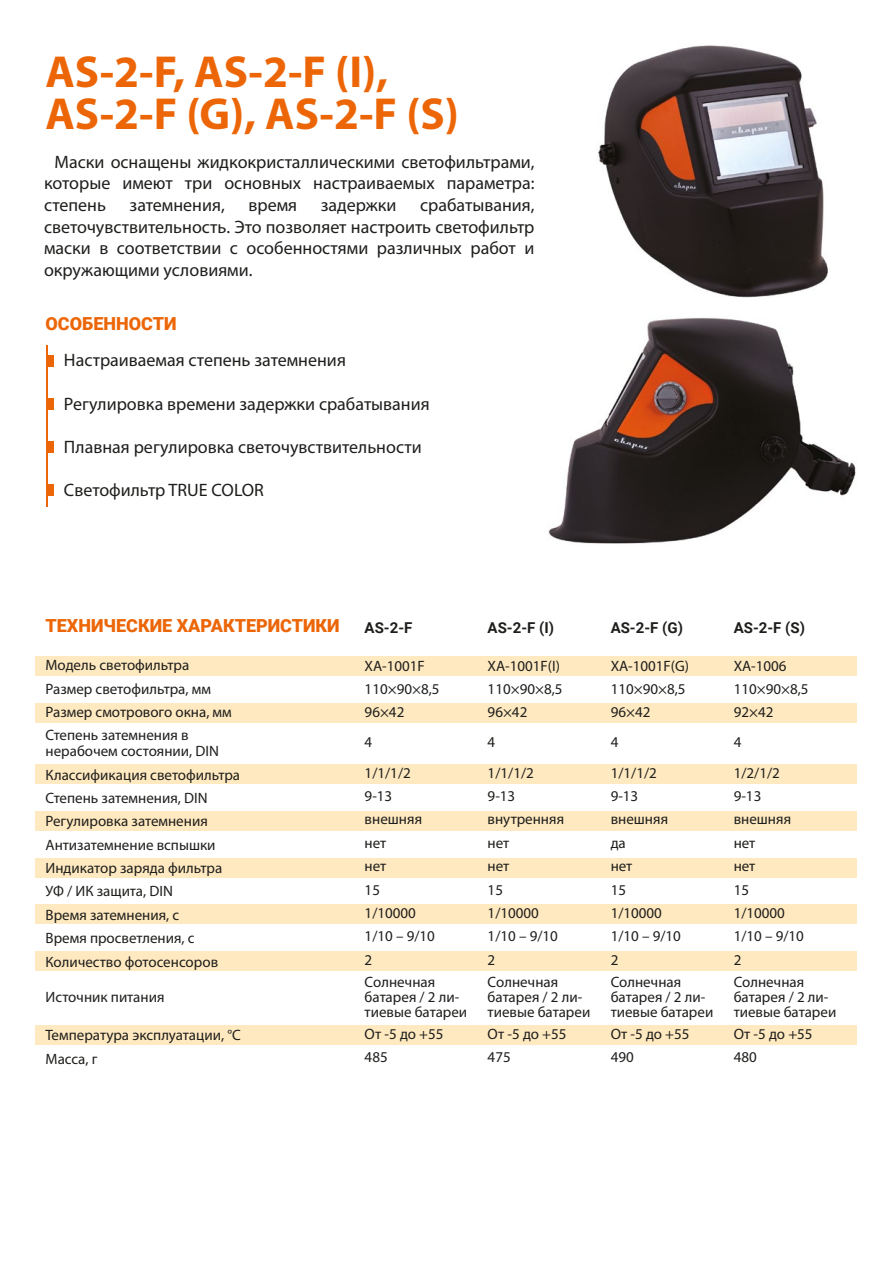
<style>
.page{position:relative;width:893px;height:1263px;background:#fff}
.page>*{position:absolute;margin:0;border:0;box-sizing:border-box;transform-origin:0 0}
.t1{font:700 45px/42px "Myriad Pro";color:#ec6608}
.t2{font:18px/21.6px "Myriad Pro";color:#1e1e1c;text-align:justify}
.t3{font:900 18px "Roboto";color:#ec6608}
.t4{font:15px/23.2px "Myriad Pro";color:#1e1e1c}
.t5{font:700 15px "Roboto";color:#1e1e1c}
</style>
<div class="page">
<img style="left:598px;top:45px;width:230px;height:253px">
<img style="left:548px;top:317px;width:308px;height:227px">
<div style="left:46px;top:355px;width:8px;height:11px;background:#ec6608"></div>
<hr style="left:46px;top:345px;width:1px;height:161px;background:#ec6608">
<div style="left:46px;top:399px;width:8px;height:11px;background:#ec6608"></div>
<div style="left:46px;top:442px;width:8px;height:11px;background:#ec6608"></div>
<div style="left:46px;top:485px;width:8px;height:11px;background:#ec6608"></div>
<div style="left:36px;top:1026px;width:821px;height:19px;background:#ffe9c0"></div>
<div style="left:36px;top:657px;width:821px;height:19px;background:#ffe9c0"></div>
<div style="left:36px;top:703px;width:821px;height:19px;background:#ffe9c0"></div>
<div style="left:36px;top:765px;width:821px;height:19px;background:#ffe9c0"></div>
<div style="left:36px;top:811px;width:821px;height:19px;background:#ffe9c0"></div>
<div style="left:36px;top:858px;width:821px;height:19px;background:#ffe9c0"></div>
<div style="left:36px;top:905px;width:821px;height:19px;background:#ffe9c0"></div>
<div style="left:36px;top:952px;width:821px;height:19px;background:#ffe9c0"></div>
<h1 class="t1" style="left:45px;top:49px;width:415px">AS-2-F, AS-2-F (I),<br>AS-2-F (G), AS-2-F (S)</h1>
<p class="t2" style="left:44px;top:151px;width:492px;text-indent:10px">Маски оснащены жидкокристаллическими светофильтрами, которые имеют три основных настраиваемых параметра: степень</p>
<p class="t2" style="left:44px;top:194px;width:492px;text-indent:376px">срабатывания, светочувствительность. Это позволяет настроить светофильтр маски в соответствии с особенностями различных работ и окружающими условиями.</p>
<p class="t2" style="left:130px;top:194px;width:97px">затемнения,</p>
<p class="t2" style="left:248px;top:194px;width:50px">время</p>
<p class="t2" style="left:321px;top:194px;width:77px">задержки</p>
<p class="t3" style="left:46px;top:311px;width:133px">ОСОБЕННОСТИ</p>
<p class="t2" style="left:64px;top:349px;width:283px">Настраиваемая степень затемнения</p>
<p class="t2" style="left:64px;top:392px;width:367px">Регулировка времени задержки срабатывания</p>
<p class="t2" style="left:64px;top:436px;width:359px">Плавная регулировка светочувствительности</p>
<p class="t2" style="left:64px;top:479px;width:201px">Светофильтр TRUE COLOR</p>
<p class="t3" style="left:46px;top:613px;width:296px">ТЕХНИЧЕСКИЕ ХАРАКТЕРИСТИКИ</p>
<p class="t5" style="left:365px;top:617px;width:49px">AS-2-F</p>
<p class="t4" style="left:46px;top:653px;width:188px">Модель светофильтра<br>Размер светофильтра, мм<br>Размер смотрового окна, мм<br>Степень затемнения в</p>
<p class="t4" style="left:46px;top:739px;width:196px">нерабочем состоянии, DIN<br>Классификация светофильтра<br>Степень затемнения, DIN<br>Регулировка затемнения<br>Антизатемнение вспышки<br>Индикатор заряда фильтра<br>УФ / ИК защита, DIN<br>Время затемнения, с<br>Время просветления, с<br>Количество фотосенсоров</p>
<p class="t4" style="left:46px;top:985px;width:120px">Источник питания</p>
<p class="t4" style="left:46px;top:1023px;width:197px">Температура эксплуатации, °C<br>Масса, г</p>
<p class="t4" style="left:365px;top:654px;width:76px">XA-1001F<br>110×90×8,5<br>96×42</p>
<p class="t4" style="left:365px;top:726px;width:48px;line-height:30.9px">4<br>1/1/1/2</p>
<p class="t4" style="left:365px;top:784px;width:72px">9-13 внешняя нет<br>нет<br>15<br>1/10000<br>1/10 – 9/10<br>2<br>Солнечная</p>
<p class="t4" style="left:365px;top:989px;width:104px;line-height:15px">батарея / 2 ли&shy;тиевые батареи</p>
<p class="t4" style="left:365px;top:1022px;width:80px">От -5 до +55<br>485</p>
<p class="t5" style="left:488px;top:617px;width:68px">AS-2-F (I)</p>
<p class="t4" style="left:488px;top:654px;width:76px">XA-1001F(I)<br>110×90×8,5<br>96×42</p>
<p class="t4" style="left:488px;top:726px;width:48px;line-height:30.9px">4<br>1/1/1/2</p>
<p class="t4" style="left:488px;top:784px;width:78px">9-13 внутренняя нет<br>нет<br>15<br>1/10000<br>1/10 – 9/10<br>2<br>Солнечная</p>
<p class="t4" style="left:488px;top:989px;width:104px;line-height:15px">батарея / 2 ли&shy;тиевые батареи</p>
<p class="t4" style="left:488px;top:1022px;width:80px">От -5 до +55<br>475</p>
<p class="t5" style="left:611px;top:617px;width:74px">AS-2-F (G)</p>
<p class="t4" style="left:611px;top:654px;width:80px">XA-1001F(G)<br>110×90×8,5<br>96×42</p>
<p class="t4" style="left:611px;top:726px;width:48px;line-height:30.9px">4<br>1/1/1/2</p>
<p class="t4" style="left:611px;top:784px;width:72px">9-13 внешняя да<br>нет<br>15<br>1/10000<br>1/10 – 9/10<br>2<br>Солнечная</p>
<p class="t4" style="left:611px;top:989px;width:104px;line-height:15px">батарея / 2 ли&shy;тиевые батареи</p>
<p class="t4" style="left:611px;top:1022px;width:80px">От -5 до +55<br>490</p>
<p class="t5" style="left:734px;top:617px;width:73px">AS-2-F (S)</p>
<p class="t4" style="left:734px;top:654px;width:76px">XA-1006<br>110×90×8,5<br>92×42</p>
<p class="t4" style="left:734px;top:726px;width:48px;line-height:30.9px">4<br>1/2/1/2</p>
<p class="t4" style="left:734px;top:784px;width:72px">9-13 внешняя нет<br>нет<br>15<br>1/10000<br>1/10 – 9/10<br>2<br>Солнечная</p>
<p class="t4" style="left:734px;top:989px;width:104px;line-height:15px">батарея / 2 ли&shy;тиевые батареи</p>
<p class="t4" style="left:734px;top:1022px;width:80px">От -5 до +55<br>480</p>
</div>
